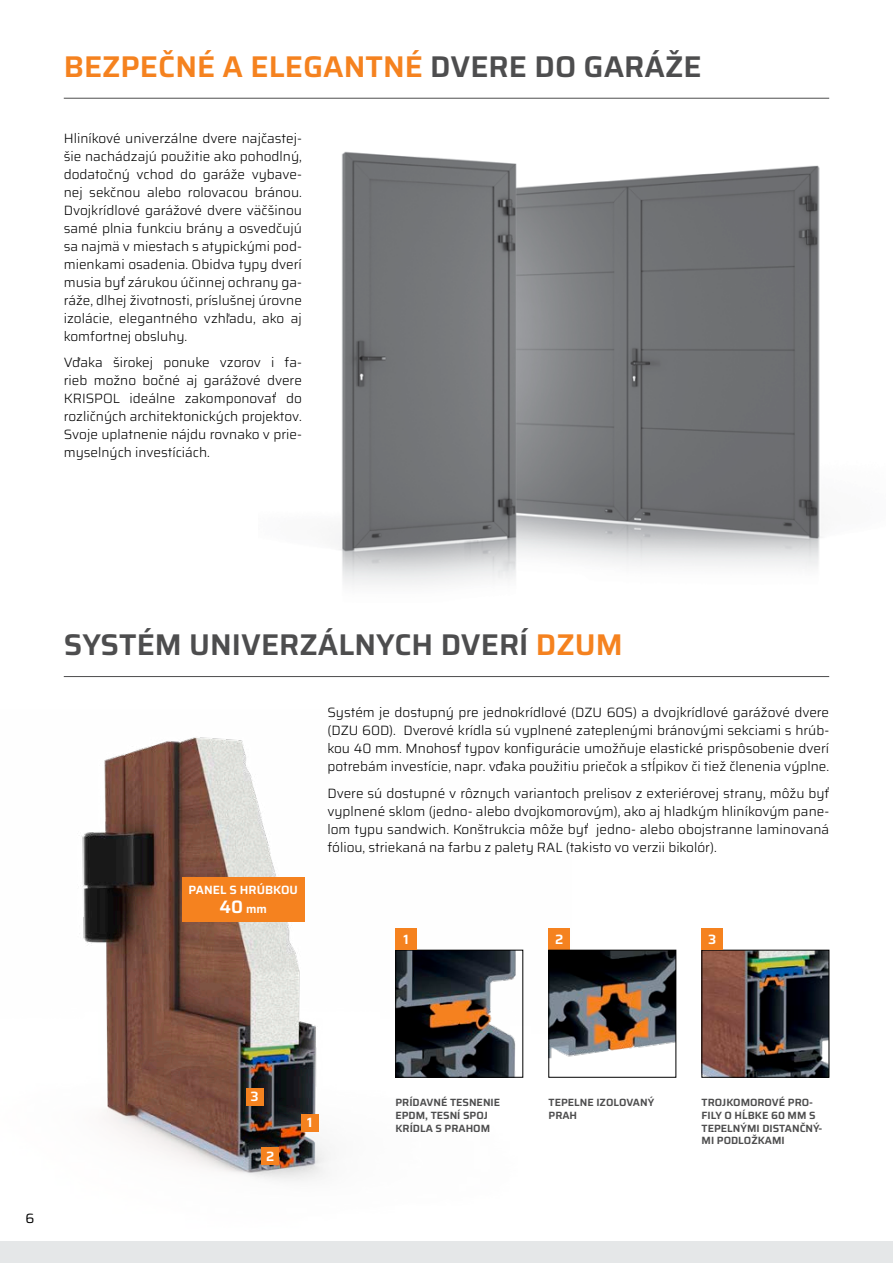
<style>
.page{position:relative;width:893px;height:1263px;background:#fff}
.page>*{position:absolute;margin:0;border:0;box-sizing:border-box;transform-origin:0 0}
.Head{font:600 30px "Saira";color:#f5821f}
.Head-2{font:600 30px "Saira";color:#4d4d4e}
.t1{font:600 18px "Saira";color:#fff}
.Body_text{font:300 13.5px/18px "Saira";color:#000;text-align:justify}
.t2{font:600 13.5px "Saira";color:#fff}
.t3{font:13.5px "Saira";color:#000}
.t4{font:600 12px "Saira";color:#fff}
.Podpis{font:600 10.5px/12.6px "Saira";color:#4d4d4e}
.s1{color:#4d4d4e}
.s2{color:#f5821f}
.s3{font-size:12px}
</style>
<div class="page">
<img style="left:338px;top:151px;width:483px;height:434px">
<img style="left:0;top:737px;width:572px;height:505px">
<hr style="left:64px;top:98px;width:765px;height:1px;background:#4d4d4e">
<hr style="left:64px;top:676px;width:765px;height:1px;background:#4d4d4e">
<div style="left:301px;top:1114px;width:17px;height:17px;background:#f5821f"></div>
<div style="left:262px;top:1147px;width:17px;height:17px;background:#f5821f"></div>
<div style="left:246px;top:1088px;width:17px;height:17px;background:#f5821f"></div>
<img style="left:397px;top:952px;width:124px;height:123px">
<div style="left:395px;top:950px;width:128px;height:127px;border:1px solid #000"></div>
<img style="left:704px;top:952px;width:123px;height:123px">
<div style="left:702px;top:950px;width:127px;height:127px;border:1px solid #000"></div>
<div style="left:395px;top:929px;width:22px;height:21px;background:#f5821f"></div>
<div style="left:549px;top:929px;width:21px;height:21px;background:#f5821f"></div>
<div style="left:702px;top:929px;width:21px;height:21px;background:#f5821f"></div>
<div style="left:182px;top:877px;width:122px;height:45px;background:#f5821f"></div>
<img style="left:551px;top:952px;width:123px;height:123px">
<div style="left:549px;top:950px;width:127px;height:127px;border:1px solid #000"></div>
<div style="left:0;top:1242px;width:893px;height:21px;background:#e5e7e8"></div>
<p class="Head" style="left:64px;top:42px;width:639px">BEZPEČNÉ A ELEGANTNÉ <span class="s1">DVERE DO GARÁŽE</span></p>
<p class="Body_text" style="left:64px;top:129px;width:240px">Hliníkové univerzálne dvere najčastej&shy;šie nachádzajú použitie ako pohodlný, dodatočný vchod do garáže vybave&shy;nej sekčnou alebo rolovacou bránou.<br>Dvojkrídlové garážové dvere väčšinou samé plnia funkciu brány a osvedčujú sa najmä v miestach s atypickými pod&shy;mienkami osadenia. Obidva typy dverí musia byť zárukou účinnej ochrany ga&shy;ráže, dlhej životnosti, príslušnej úrovne izolácie, elegantného vzhľadu, ako aj komfortnej obsluhy.</p>
<p class="Body_text" style="left:64px;top:353px;width:240px">Vďaka širokej ponuke vzorov i fa&shy;rieb možno bočné aj garážové dvere KRISPOL ideálne zakomponovať do rozličných architektonických projektov.<br>Svoje uplatnenie nájdu rovnako v prie&shy;myselných investíciách.</p>
<p class="Head-2" style="left:64px;top:620px;width:560px">SYSTÉM UNIVERZÁLNYCH DVERÍ <span class="s2">DZUM</span></p>
<p class="t4" style="left:189px;top:880px;width:111px">PANEL S HRÚBKOU</p>
<p class="t1" style="left:219px;top:892px;width:49px">40 <span class="s3">mm</span></p>
<p class="Body_text" style="left:327px;top:703px;width:503px">Systém je dostupný pre jednokrídlové (DZU 60S) a dvojkrídlové garážové dvere (DZU 60D). Dverové krídla sú vyplnené zateplenými bránovými sekciami s hrúb&shy;kou 40 mm. Mnohosť typov konfigurácie umožňuje elastické prispôsobenie dverí potrebám investície, napr. vďaka použitiu priečok a stĺpikov či tiež členenia výplne.</p>
<p class="Body_text" style="left:327px;top:783px;width:503px">Dvere sú dostupné v rôznych variantoch prelisov z exteriérovej strany, môžu byť vyplnené sklom (jedno- alebo dvojkomorovým), ako aj hladkým hliníkovým pane&shy;lom typu sandwich. Konštrukcia môže byť jedno- alebo obojstranne laminovaná fóliou, striekaná na farbu z palety RAL (takisto vo verzii bikolór).</p>
<p class="t2" style="left:403px;top:928px;width:7px">1</p>
<p class="t2" style="left:555px;top:928px;width:10px">2</p>
<p class="t2" style="left:708px;top:928px;width:10px">3</p>
<p class="t3" style="left:26px;top:1207px;width:10px">6</p>
<p class="t2" style="left:250px;top:1085px;width:10px">3</p>
<p class="t2" style="left:266px;top:1145px;width:10px">2</p>
<p class="t2" style="left:307px;top:1111px;width:7px">1</p>
<p class="Podpis" style="left:395px;top:1096px;width:106px">PRÍDAVNÉ TESNENIE<br>EPDM, TESNÍ SPOJ<br>KRÍDLA S PRAHOM</p>
<p class="Podpis" style="left:549px;top:1096px;width:107px">TEPELNE IZOLOVANÝ<br>PRAH</p>
<p class="Podpis" style="left:702px;top:1096px;width:122px">TROJKOMOROVÉ PRO-<br>FILY O HĹBKE 60 MM S<br>TEPELNÝMI DISTANČNÝ-<br>MI PODLOŽKAMI</p>
</div>
